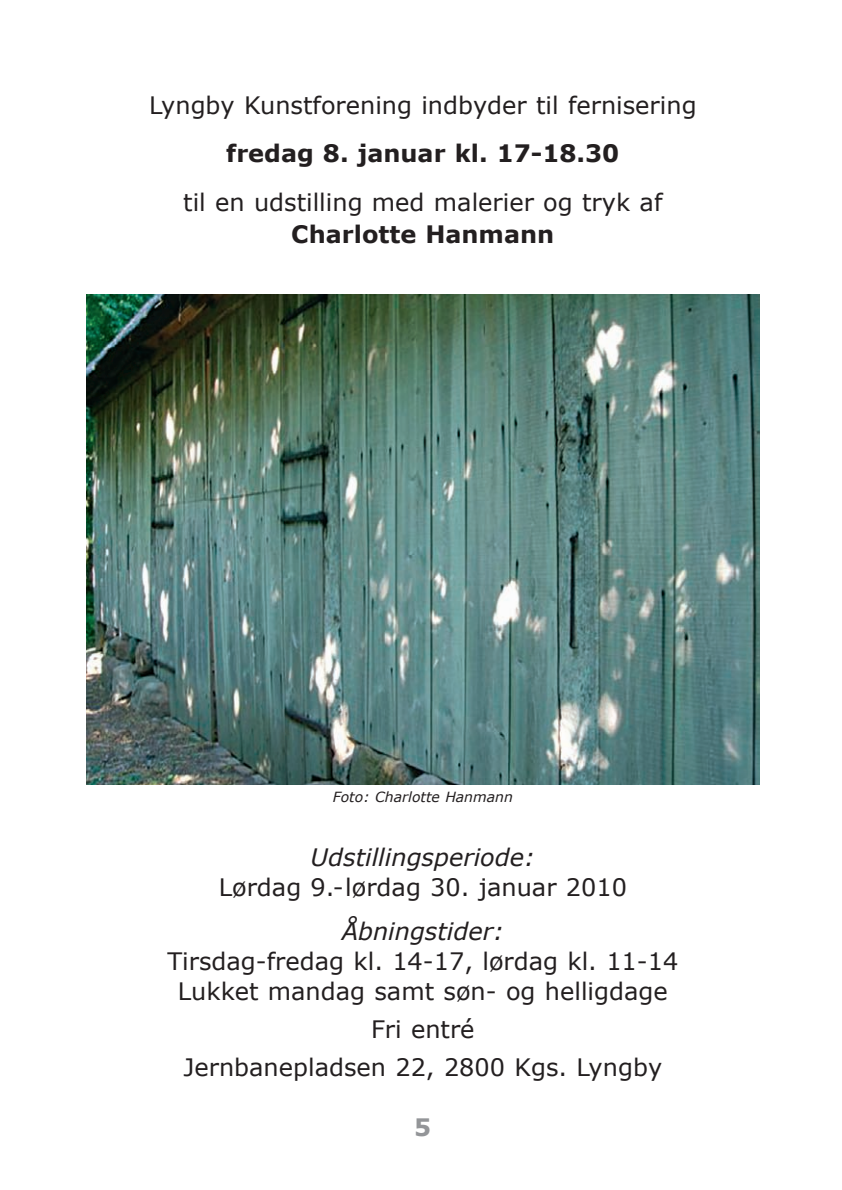
<style>
.page{position:relative;width:842px;height:1190px;background:#fff}
.page>*{position:absolute;margin:0;border:0;box-sizing:border-box;transform-origin:0 0}
.t1{font:24px/30px "Verdana";color:#231f20;text-align:center}
.t2{font:700 24px "Verdana";color:#231f20}
.t3{font:italic 24px "Verdana";color:#231f20}
.t4{font:700 24px "Verdana";color:#939598}
.t5{font:italic 14px "Verdana";color:#231f20}
</style>
<div class="page">
<img style="left:86px;top:294px;width:674px;height:491px">
<p class="t1" style="left:149px;top:90px;width:548px">Lyngby Kunstforening indbyder til fernisering</p>
<p class="t2" style="left:226px;top:138px;width:394px">fredag 8. januar kl. 17-18.30</p>
<p class="t1" style="left:183px;top:186px;width:480px">til en udstilling med malerier og tryk af</p>
<p class="t2" style="left:291px;top:218px;width:264px">Charlotte Hanmann</p>
<p class="t5" style="left:332px;top:788px;width:182px">Foto: Charlotte Hanmann</p>
<p class="t3" style="left:310px;top:841px;width:226px">Udstillingsperiode:</p>
<p class="t1" style="left:219px;top:871px;width:410px">Lørdag 9.-lørdag 30. januar 2010</p>
<p class="t3" style="left:341px;top:915px;width:164px">Åbningstider:</p>
<p class="t1" style="left:167px;top:945px;width:512px">Tirsdag-fredag kl. 14-17, lørdag kl. 11-14<br>Lukket mandag samt søn- og helligdage</p>
<p class="t1" style="left:183px;top:1009px;width:480px;line-height:38px">Fri entré<br>Jernbanepladsen 22, 2800 Kgs. Lyngby</p>
<p class="t4" style="left:414px;top:1111px;width:19px">5</p>
</div>
